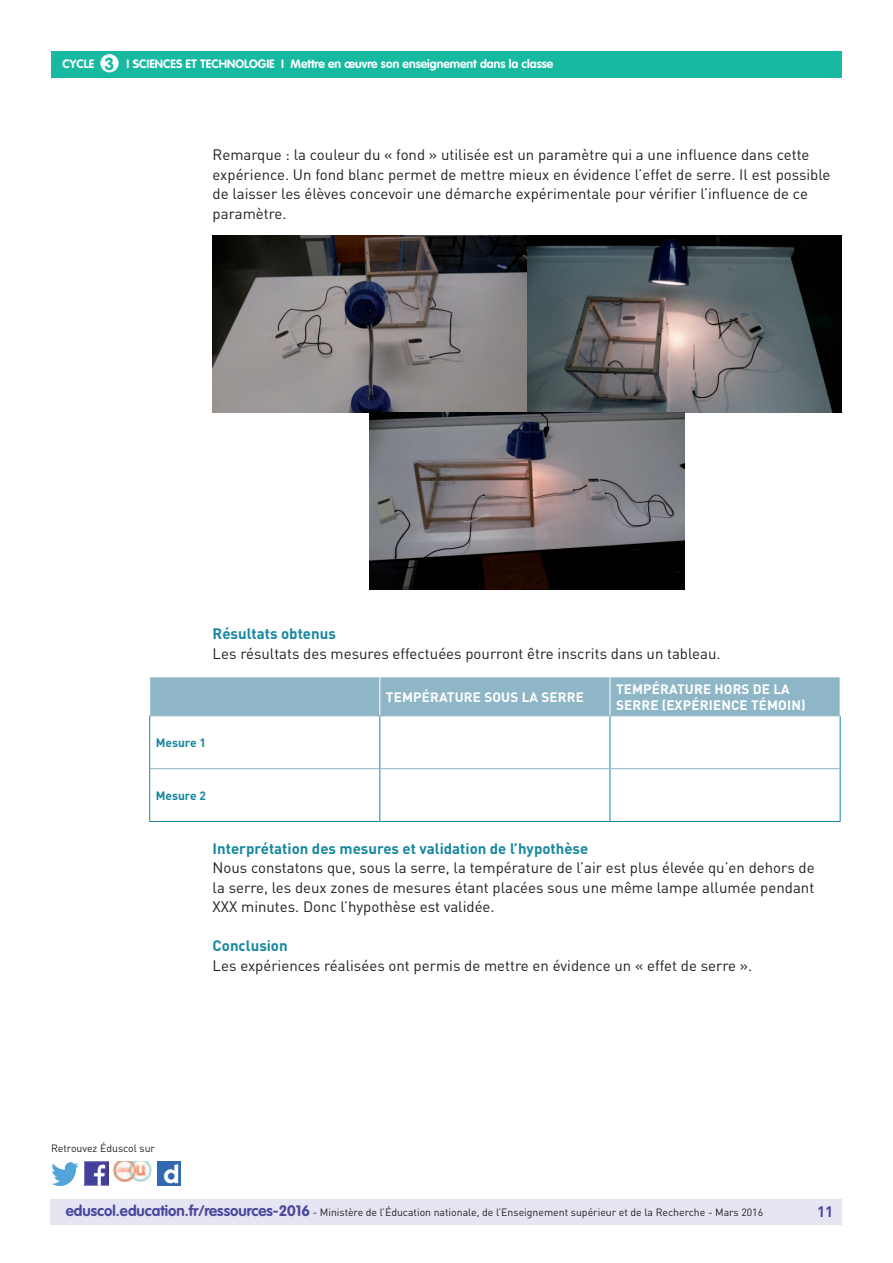
<style>
.page{position:relative;width:893px;height:1263px;background:#fff}
.page>*{position:absolute;margin:0;border:0;box-sizing:border-box;transform-origin:0 0}
.t1{font:700 17.25px "VAG Rounded Std";color:#17baa1}
.t2{font:15px/19.5px "DIN Pro";color:#231f20}
.t3{font:700 15px "DIN Pro";color:#16879f}
.t4{font:700 15px "DIN Pro";color:#4a489e}
.t5{font:700 13.5px/16.2px "DIN Pro";letter-spacing:.01em;color:#fff}
.t6{font:700 12px "VAG Rounded Std";color:#fff}
.t7{font:700 12px "DIN Pro";color:#16879f}
.t8{font:10.5px "DIN Pro";color:#231f20}
.s1{font-family:"VAG Rounded Std";font-weight:700;font-size:15px;color:#4a489e}
</style>
<div class="page">
<div style="left:50px;top:1199px;width:791px;height:26px;background:#e6e5f2"></div>
<div style="left:51px;top:51px;width:791px;height:27px;background:#17baa1"></div>
<div style="left:100px;top:54px;width:19px;height:18px;background:#fff;border-radius:50%"></div>
<img style="left:85px;top:1162px;width:23px;height:23px">
<img style="left:51px;top:1163px;width:28px;height:22px">
<img style="left:158px;top:1162px;width:22px;height:23px">
<img style="left:114px;top:1162px;width:38px;height:19px">
<div style="left:150px;top:677px;width:690px;height:38px;background:#8fb6c6"></div>
<hr style="left:380px;top:677px;width:1px;height:38px;background:#fff">
<hr style="left:610px;top:677px;width:1px;height:38px;background:#fff">
<hr style="left:610px;top:716px;width:1px;height:52px;background:#16879f">
<hr style="left:840px;top:716px;width:1px;height:53px;background:#16879f">
<hr style="left:610px;top:769px;width:1px;height:52px;background:#16879f">
<hr style="left:840px;top:769px;width:1px;height:52px;background:#16879f">
<hr style="left:380px;top:821px;width:230px;height:1px;background:#16879f">
<hr style="left:610px;top:821px;width:230px;height:1px;background:#16879f">
<hr style="left:380px;top:768px;width:230px;height:1px;background:#8fb6c6">
<hr style="left:610px;top:768px;width:230px;height:1px;background:#8fb6c6">
<hr style="left:380px;top:715px;width:230px;height:1px;background:#8fb6c6">
<hr style="left:610px;top:715px;width:230px;height:1px;background:#8fb6c6">
<hr style="left:149px;top:715px;width:231px;height:1px;background:#8fb6c6">
<hr style="left:150px;top:768px;width:230px;height:1px;background:#8fb6c6">
<hr style="left:149px;top:716px;width:1px;height:53px;background:#16879f">
<hr style="left:380px;top:716px;width:1px;height:52px;background:#16879f">
<hr style="left:149px;top:769px;width:1px;height:52px;background:#16879f">
<hr style="left:380px;top:769px;width:1px;height:52px;background:#16879f">
<hr style="left:149px;top:821px;width:231px;height:1px;background:#16879f">
<img style="left:213px;top:235px;width:629px;height:177px">
<img style="left:370px;top:412px;width:315px;height:177px">
<p class="t1" style="left:105px;top:53px;width:11px">3</p>
<p class="t6" style="left:186px;top:57px;width:369px">et technologie I Mettre en œuvre son enseignement dans la classe</p>
<p class="t6" style="left:63px;top:57px;width:33px">CYCLE</p>
<p class="t6" style="left:127px;top:57px;width:44px">I Sciences</p>
<p class="t2" style="left:213px;top:145px;width:619px">Remarque : la couleur du « fond » utilisée est un paramètre qui a une influence dans cette expérience. Un fond blanc permet de mettre mieux en évidence l’effet de serre. Il est possible de laisser les élèves concevoir une démarche expérimentale pour vérifier l’influence de ce paramètre.</p>
<p class="t3" style="left:213px;top:624px;width:125px">Résultats obtenus</p>
<p class="t2" style="left:213px;top:643px;width:509px">Les résultats des mesures effectuées pourront être inscrits dans un tableau.</p>
<p class="t5" style="left:386px;top:688px;width:200px">Température sous la serre</p>
<p class="t5" style="left:616px;top:680px;width:191px">Température hors de la serre (expérience témoin)</p>
<p class="t7" style="left:156px;top:734px;width:52px">Mesure 1</p>
<p class="t7" style="left:156px;top:787px;width:52px">Mesure 2</p>
<p class="t3" style="left:213px;top:838px;width:377px">I nterprétation des mesures et validation de l’hypothèse</p>
<p class="t2" style="left:213px;top:858px;width:604px;text-align:justify">Nous constatons que, sous la serre, la température de l’air est plus élevée qu’en dehors de la serre, les deux zones de mesures étant placées sous une même lampe allumée pendant XXX minutes. Donc l’hypothèse est validée.</p>
<p class="t3" style="left:213px;top:936px;width:77px">Conclusion</p>
<p class="t2" style="left:213px;top:955px;width:541px">Les expériences réalisées ont permis de mettre en évidence un « effet de serre ».</p>
<p class="t8" style="left:51px;top:1141px;width:106px">Retrouvez Éduscol sur</p>
<p class="t8" style="left:66px;top:1205px;width:699px"><span class="s1">eduscol.education.fr/ressources-2016</span> - Ministère de l’Éducation nationale, de l’Enseignement supérieur et de la Recherche - Mars 2016</p>
<p class="t4" style="left:817px;top:1201px;width:18px">11</p>
</div>
